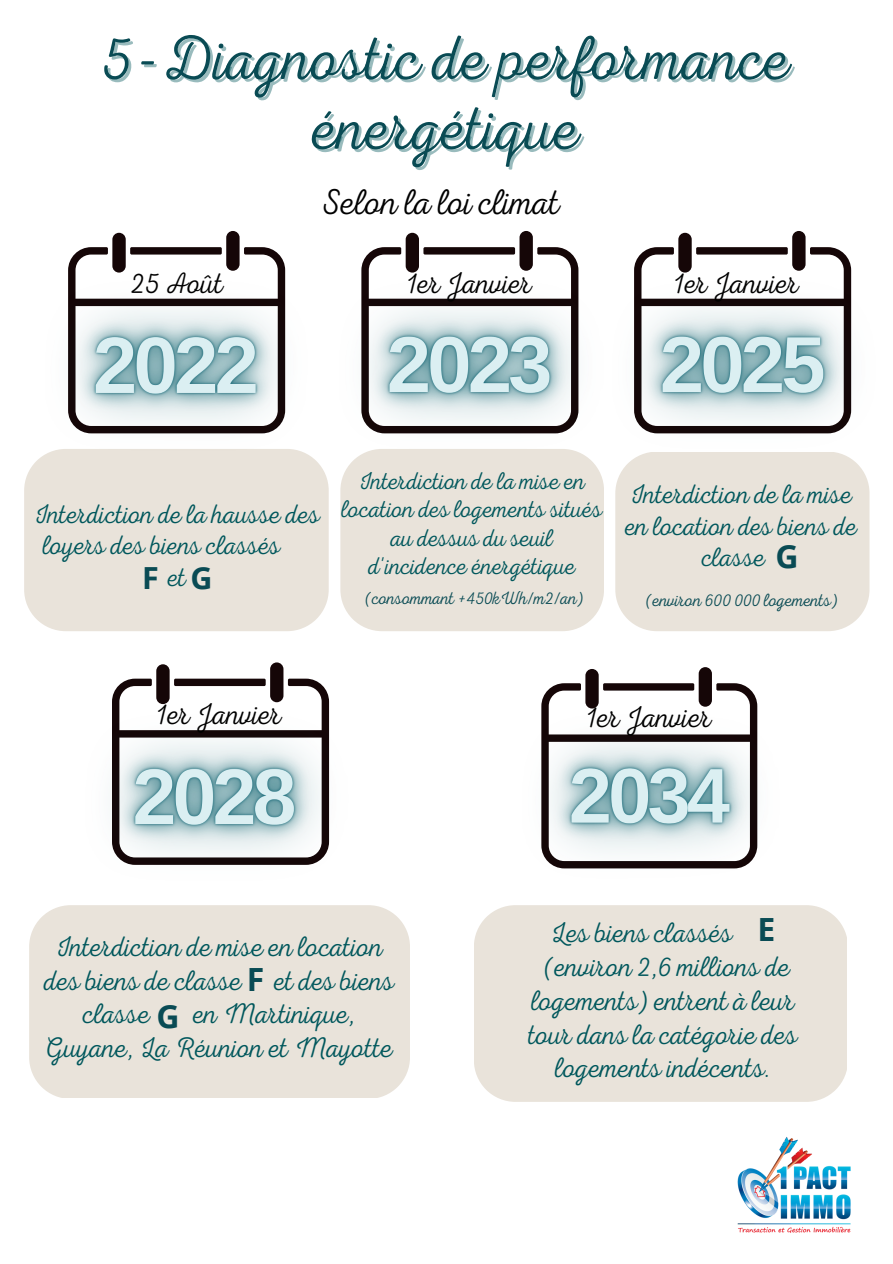
<style>
.page{position:relative;width:893px;height:1264px;background:#fff}
.page>*{position:absolute;margin:0;border:0;box-sizing:border-box;transform-origin:0 0}
.t1{font:63px/69.8px "RTL Adam Script Thin";color:#094b54;text-align:center}
.t2{font:36px "RTL Adam Script Thin";color:#000}
.t3{font:700 31.95px "Open Sans";color:#094b54}
.t4{font:700 30.45px "Open Sans";color:#094b54}
.t5{font:30px "RTL Adam Script Thin";color:#000}
.t6{font:28.5px/33.8px "RTL Adam Script Thin";color:#00575c}
.t7{font:27px/31.5px "RTL Adam Script Thin";color:#00575c}
.t8{font:24.45px/28.5px "RTL Adam Script Thin";color:#00575c;text-align:center}
.t9{font:18px "RTL Adam Script Thin";color:#094b54}
.s1{font-family:"RTL Adam Script Thin";font-weight:400;font-size:27px;color:#00575c}
</style>
<div class="page">
<div style="left:340px;top:510px;width:264px;height:121px;background:#e9e3da"></div>
<div style="left:24px;top:512px;width:305px;height:119px;background:#e9e3da"></div>
<img style="left:24px;top:231px;width:334px;height:281px">
<img style="left:285px;top:231px;width:272px;height:279px">
<img style="left:557px;top:231px;width:313px;height:279px">
<div style="left:615px;top:451px;width:254px;height:180px;background:#e9e3da"></div>
<img style="left:112px;top:662px;width:218px;height:203px">
<div style="left:29px;top:905px;width:381px;height:192px;background:#e9e3da"></div>
<img style="left:541px;top:667px;width:217px;height:202px">
<div style="left:474px;top:905px;width:372px;height:196px;background:#e9e3da"></div>
<img style="left:737px;top:1137px;width:114px;height:96px">
<h1 class="t1" style="left:102px;top:25px;width:689px">5-Diagnostic de performance énergétique</h1>
<p class="t2" style="left:320px;top:182px;width:241px">Selon la loi climat</p>
<p class="t5" style="left:131px;top:265px;width:94px">25 Août</p>
<p class="t5" style="left:407px;top:265px;width:126px">1er Janvier</p>
<p class="t5" style="left:674px;top:265px;width:126px">1er Janvier</p>
<p class="t7" style="left:43px;top:499px;width:278px;text-indent:-9px">Interdiction de la hausse des loyers des biens classés</p>
<p class="t4" style="left:142px;top:556px;width:72px">F <span class="s1">et</span>G</p>
<p class="t8" style="left:342px;top:467px;width:262px">Interdiction de la mise en location des logements situés au dessus du seuil d'incidence énergétique</p>
<p class="t9" style="left:364px;top:588px;width:221px">(consommant +450kWh/m2/an)</p>
<p class="t7" style="left:625px;top:479px;width:233px;text-align:center">Interdiction de la mise en location des biens de classe</p>
<p class="t9" style="left:644px;top:589px;width:195px">(environ 600 000 logements)</p>
<p class="t3" style="left:775px;top:534px;width:25px">G</p>
<p class="t5" style="left:157px;top:696px;width:126px">1er Janvier</p>
<p class="t6" style="left:56px;top:930px;width:328px">Interdiction de mise en location</p>
<p class="t6" style="left:45px;top:964px;width:351px">des biens de classe et des biens</p>
<p class="t6" style="left:83px;top:997px;width:68px">classe</p>
<p class="t3" style="left:247px;top:956px;width:19px">F</p>
<p class="t6" style="left:43px;top:997px;width:351px;text-indent:150px">en Martinique,<br>Guyane, La Réunion et Mayotte</p>
<p class="t3" style="left:156px;top:993px;width:25px">G</p>
<p class="t5" style="left:587px;top:700px;width:126px">1er Janvier</p>
<p class="t3" style="left:757px;top:906px;width:19px">E</p>
<p class="t6" style="left:550px;top:916px;width:184px">Les biens classés</p>
<p class="t6" style="left:541px;top:950px;width:250px">(environ 2,6 millions de</p>
<p class="t6" style="left:531px;top:984px;width:264px">logements) entrent à leur</p>
<p class="t6" style="left:528px;top:1018px;width:270px">tour dans la catégorie des</p>
<p class="t6" style="left:555px;top:1051px;width:217px">logements indécents.</p>
</div>
